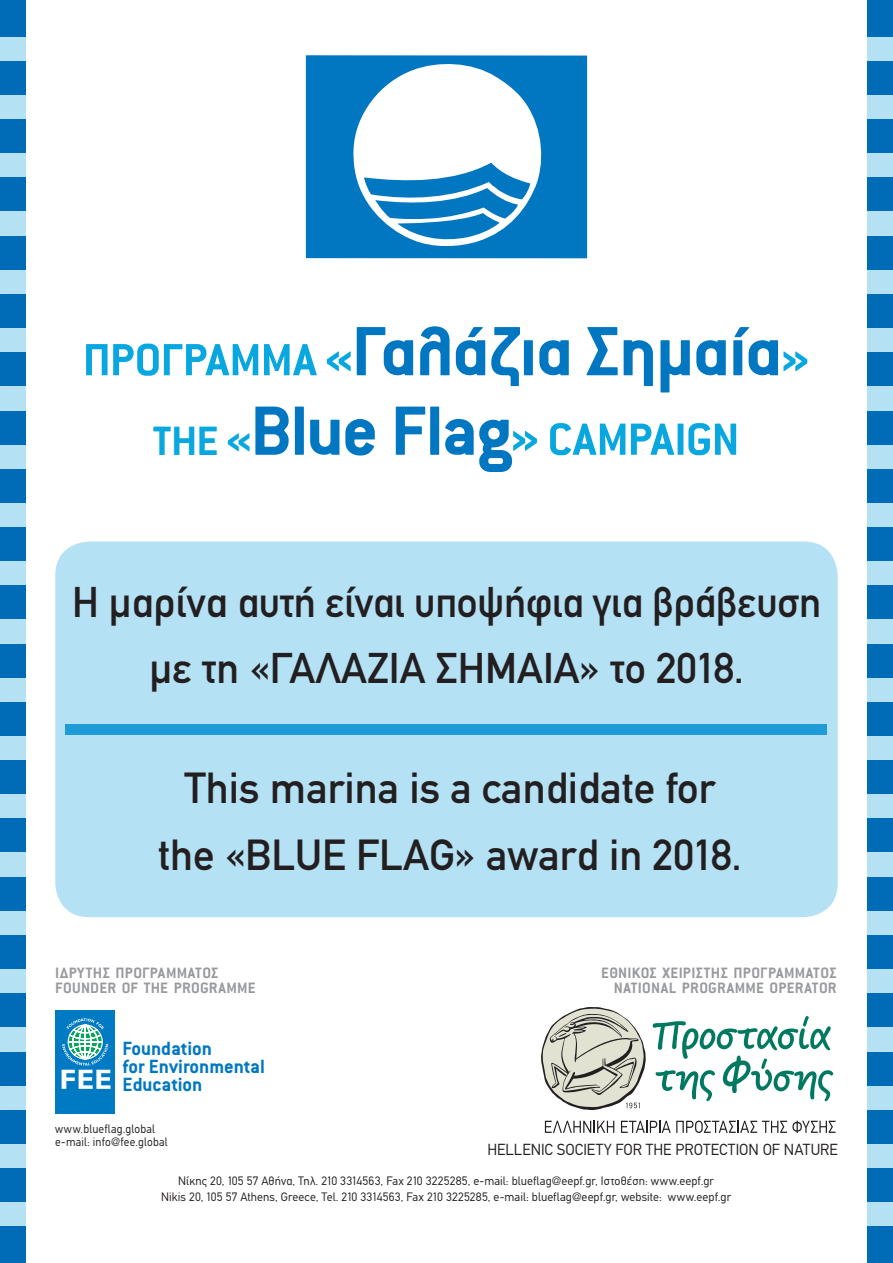
<style>
.page{position:relative;width:893px;height:1263px;background:#fff}
.page>*{position:absolute;margin:0;border:0;box-sizing:border-box;transform-origin:0 0}
.t1{font:700 76.5px "Conduit ITC Hel";letter-spacing:-.02em;color:#0077c0}
.t2{font:700 49.5px "Conduit ITC Hel";letter-spacing:-.02em;color:#08a7e0}
.t3{font:42.75px/67.1px "CF Din";color:#231f20;text-align:center}
.t4{font:42.3px/66.3px "CF Din";letter-spacing:-.01em;color:#231f20;text-align:center}
.t5{font:700 21px/18px "Conduit ITC Hel";color:#0077c0}
.t6{font:700 16.5px/15px "Conduit ITC Hel";letter-spacing:.02em;color:#97999c;text-align:right}
.t7{font:15.75px "CF Din";color:#231f20}
.t8{font:12px/15.8px "CF Din";letter-spacing:.01em;color:#231f20;text-align:center}
.t9{font:12px/13.2px "CF Din";letter-spacing:.01em;color:#231f20;scale:.95 1}
.s1{font-size:49.5px;color:#08a7e0}
.s2{font-size:45px}
.s3{font-size:76.5px;color:#0077c0}
</style>
<div class="page">
<div style="left:55px;top:541px;width:783px;height:376px;background:#b5e1f5;border-radius:34px"></div>
<div style="left:66px;top:724px;width:761px;height:10px;background:#1f9bd7"></div>
<div style="left:306px;top:55px;width:281px;height:203px;background:#0077c0"></div>
<svg style="left:353px;top:64px;width:189px;height:182px"></svg>
<div style="left:55px;top:1011px;width:60px;height:103px;background:#007ac2"></div>
<svg style="left:62px;top:1018px;width:49px;height:71px"></svg>
<svg style="left:545px;top:1121px;width:69px;height:12px"></svg>
<svg style="left:621px;top:1120px;width:214px;height:13px"></svg>
<svg style="left:653px;top:1016px;width:180px;height:85px"></svg>
<svg style="left:541px;top:1007px;width:105px;height:103px"></svg>
<div style="left:0;top:3px;width:26px;height:1257px;background:#b5e1f5"></div>
<div style="left:0;top:0;width:26px;height:36px;background:#006cb7"></div>
<div style="left:0;top:61px;width:26px;height:34px;background:#006cb7"></div>
<div style="left:0;top:119px;width:26px;height:34px;background:#006cb7"></div>
<div style="left:0;top:178px;width:26px;height:33px;background:#006cb7"></div>
<div style="left:0;top:236px;width:26px;height:33px;background:#006cb7"></div>
<div style="left:0;top:294px;width:26px;height:34px;background:#006cb7"></div>
<div style="left:0;top:352px;width:26px;height:34px;background:#006cb7"></div>
<div style="left:0;top:411px;width:26px;height:33px;background:#006cb7"></div>
<div style="left:0;top:469px;width:26px;height:34px;background:#006cb7"></div>
<div style="left:0;top:527px;width:26px;height:34px;background:#006cb7"></div>
<div style="left:0;top:586px;width:26px;height:33px;background:#006cb7"></div>
<div style="left:0;top:644px;width:26px;height:33px;background:#006cb7"></div>
<div style="left:0;top:702px;width:26px;height:34px;background:#006cb7"></div>
<div style="left:0;top:760px;width:26px;height:34px;background:#006cb7"></div>
<div style="left:0;top:819px;width:26px;height:33px;background:#006cb7"></div>
<div style="left:0;top:877px;width:26px;height:33px;background:#006cb7"></div>
<div style="left:0;top:935px;width:26px;height:34px;background:#006cb7"></div>
<div style="left:0;top:993px;width:26px;height:34px;background:#006cb7"></div>
<div style="left:0;top:1052px;width:26px;height:33px;background:#006cb7"></div>
<div style="left:0;top:1110px;width:26px;height:33px;background:#006cb7"></div>
<div style="left:0;top:1168px;width:26px;height:34px;background:#006cb7"></div>
<div style="left:0;top:1226px;width:26px;height:37px;background:#006cb7"></div>
<div style="left:867px;top:3px;width:26px;height:1257px;background:#b5e1f5"></div>
<div style="left:867px;top:0;width:26px;height:36px;background:#006cb7"></div>
<div style="left:867px;top:61px;width:26px;height:34px;background:#006cb7"></div>
<div style="left:867px;top:119px;width:26px;height:34px;background:#006cb7"></div>
<div style="left:867px;top:178px;width:26px;height:33px;background:#006cb7"></div>
<div style="left:867px;top:236px;width:26px;height:33px;background:#006cb7"></div>
<div style="left:867px;top:294px;width:26px;height:34px;background:#006cb7"></div>
<div style="left:867px;top:352px;width:26px;height:34px;background:#006cb7"></div>
<div style="left:867px;top:411px;width:26px;height:33px;background:#006cb7"></div>
<div style="left:867px;top:469px;width:26px;height:34px;background:#006cb7"></div>
<div style="left:867px;top:527px;width:26px;height:34px;background:#006cb7"></div>
<div style="left:867px;top:586px;width:26px;height:33px;background:#006cb7"></div>
<div style="left:867px;top:644px;width:26px;height:33px;background:#006cb7"></div>
<div style="left:867px;top:702px;width:26px;height:34px;background:#006cb7"></div>
<div style="left:867px;top:760px;width:26px;height:34px;background:#006cb7"></div>
<div style="left:867px;top:819px;width:26px;height:33px;background:#006cb7"></div>
<div style="left:867px;top:877px;width:26px;height:33px;background:#006cb7"></div>
<div style="left:867px;top:935px;width:26px;height:34px;background:#006cb7"></div>
<div style="left:867px;top:993px;width:26px;height:34px;background:#006cb7"></div>
<div style="left:867px;top:1052px;width:26px;height:33px;background:#006cb7"></div>
<div style="left:867px;top:1110px;width:26px;height:33px;background:#006cb7"></div>
<div style="left:867px;top:1168px;width:26px;height:34px;background:#006cb7"></div>
<div style="left:867px;top:1226px;width:26px;height:37px;background:#006cb7"></div>
<h1 class="t1" style="left:83px;top:313px;width:729px"><span class="s1">ΠΡΟΓΡΑΜΜΑ «</span>Γαλάζια Σημαία<span class="s1">»</span></h1>
<h2 class="t2" style="left:153px;top:415px;width:588px"><span class="s2">THE «</span><span class="s3">Blue Flag</span>» CAMPAIGN</h2>
<h3 class="t4" style="left:72px;top:570px;width:751px">Η μαρίνα αυτή είναι υποψήφια για βράβευση με τη «ΓΑΛΑΖΙΑ ΣΗΜΑΙΑ» το 2018.</h3>
<h3 class="t3" style="left:158px;top:755px;width:585px">This marina is a candidate for the «BLUE FLAG» award in 2018.</h3>
<h3 class="t6" style="left:55px;top:965px;width:202px;text-align:left">ΙΔΡΥΤΗΣ ΠΡΟΓΡΑΜΜΑΤΟΣ<br>FOUNDER OF THE PROGRAMME</h3>
<h3 class="t5" style="left:123px;top:1040px;width:144px">Foundation<br>for Environmental<br>Education</h3>
<p class="t9" style="left:55px;top:1122px;width:120px">www.blueflag.global e-mail: info@fee.global</p>
<h3 class="t6" style="left:601px;top:965px;width:237px">ΕΘΝΙΚΟΣ ΧΕΙΡΙΣΤΗΣ ΠΡΟΓΡΑΜΜΑΤΟΣ<br>NATIONAL PROGRAMME OPERATOR</h3>
<h3 class="t7" style="left:487px;top:1140px;width:352px">HELLENIC SOCIETY FOR THE PROTECTION OF NATURE</h3>
<p class="t8" style="left:161px;top:1173px;width:572px">Νίκης 20, 105 57 Αθήνα, Τηλ. 210 3314563, Fax 210 3225285, e-mail: blueflag@eepf.gr, Iστοθέση: www.eepf.gr<br>Nikis 20, 105 57 Athens, Greece, Τel. 210 3314563, Fax 210 3225285, e-mail: blueflag@eepf.gr, website: www.eepf.gr</p>
</div>
